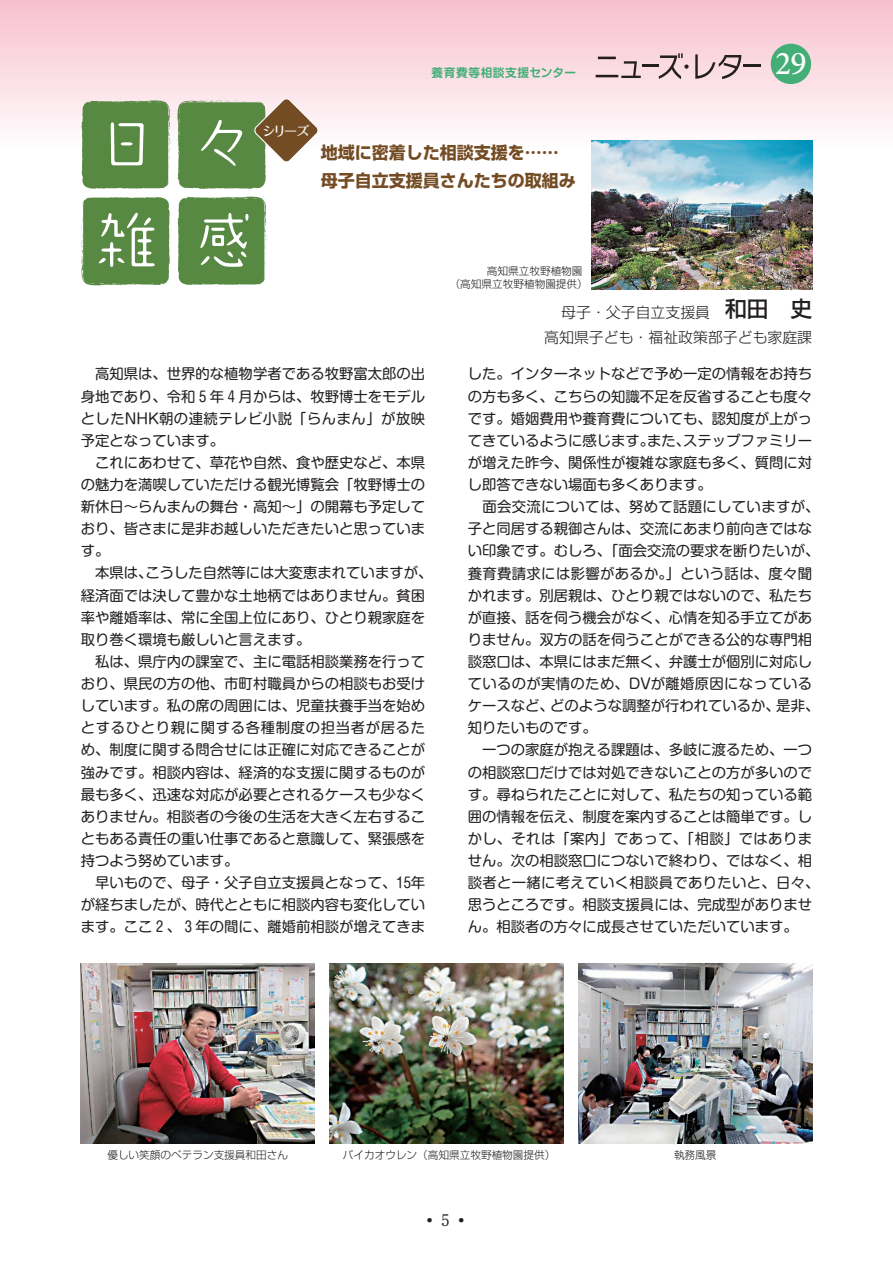
<style>
.page{position:relative;width:893px;height:1263px;background:#fff}
.page>*{position:absolute;margin:0;border:0;box-sizing:border-box;transform-origin:0 0}
.t1{font:300 60.15px "Haru Gaku Std";color:#fff}
.t2{font:500 33.3px "Minion Pro";color:#fff}
.t3{font:700 16.95px/27.6px "Shin Go Pro";color:#744c24}
.t4{font:700 15.9px "Futo Min A101 Pro";color:#231f20}
.t5{font:300 14.85px/25px "Shin Go Pro";color:#231f20;text-align:right}
.t6{font:14.4px/22px "Shin M Go Pro";color:#231f20}
.t7{font:500 12.9px "Folk Pro";color:#fff}
.t8{font:700 11.7px "Shin M Go Pro De";letter-spacing:.05em;color:#43ae75}
.t9{font:300 10.65px/12.8px "Shin Go Pro";color:#231f20}
.s1{font-weight:500;font-size:21.75px}
</style>
<div class="page">
<div style="left:0;top:0;width:893px;height:149px;background:linear-gradient(to bottom,#f8bfce,#fefdfd)"></div>
<div style="left:771px;top:44px;width:40px;height:40px;background:#43ae75;border-radius:50%"></div>
<hr style="left:596px;top:75px;width:22px;height:2px;background:#231f20">
<svg style="left:695px;top:54px;width:66px;height:25px;background:#cdb3b9"></svg>
<svg style="left:598px;top:53px;width:91px;height:26px;background:#d4b9bf"></svg>
<svg style="left:70px;top:94px;width:755px;height:196px"></svg>
<img style="left:81px;top:964px;width:234px;height:179px">
<img style="left:330px;top:964px;width:233px;height:179px">
<img style="left:578px;top:964px;width:234px;height:179px">
<img style="left:591px;top:140px;width:221px;height:149px">
<p class="t8" style="left:432px;top:63px;width:146px">養育費等相談支援センター</p>
<h2 class="t2" style="left:775px;top:41px;width:33px">29</h2>
<h1 class="t1" style="left:97px;top:111px;width:158px">日 々</h1>
<p class="t7" style="left:262px;top:120px;width:48px">シリーズ</p>
<h1 class="t1" style="left:97px;top:207px;width:158px">雑 感</h1>
<p class="t3" style="left:321px;top:137px;width:257px">地域に密着した相談支援を……母子自立支援員さんたちの取組み</p>
<p class="t9" style="left:450px;top:263px;width:140px;text-indent:37px">高知県立牧野植物園（高知県立牧野植物園提供）</p>
<p class="t5" style="left:544px;top:298px;width:269px">母子・父子自立支援員　<span class="s1">和田　史</span>高知県子ども・福祉政策部子ども家庭課</p>
<p class="t6" style="left:81px;top:361px;width:353px">　高知県は、世界的な植物学者である牧野富太郎の出身地であり、令和 5 年 4 月からは、牧野博士をモデルとしたNHK朝の連続テレビ小説「らんまん」が放映予定となっています。<br>　これにあわせて、草花や自然、食や歴史など、本県の魅力を満喫していただける観光博覧会「牧野博士の新休日～らんまんの舞台・高知～」の開幕も予定しており、皆さまに是非お越しいただきたいと思っています。<br>　本県は、こうした自然等には大変恵まれていますが、経済面では決して豊かな土地柄ではありません。貧困率や離婚率は、常に全国上位にあり、ひとり親家庭を取り巻く環境も厳しいと言えます。<br>　私は、県庁内の課室で、主に電話相談業務を行っており、県民の方の他、市町村職員からの相談もお受けしています。私の席の周囲には、児童扶養手当を始めとするひとり親に関する各種制度の担当者が居るため、制度に関する問合せには正確に対応できることが強みです。相談内容は、経済的な支援に関するものが最も多く、迅速な対応が必要とされるケースも少なくありません。相談者の今後の生活を大きく左右することもある責任の重い仕事であると意識して、緊張感を持つよう努めています。<br>　早いもので、母子・父子自立支援員となって、15年が経ちましたが、時代とともに相談内容も変化しています。ここ 2 、 3 年の間に、離婚前相談が増えてきま</p>
<p class="t6" style="left:468px;top:361px;width:353px">した。インターネットなどで予め一定の情報をお持ちの方も多く、こちらの知識不足を反省することも度々です。婚姻費用や養育費についても、認知度が上がってきているように感じます。また、ステップファミリーが増えた昨今、関係性が複雑な家庭も多く、質問に対し即答できない場面も多くあります。<br>　面会交流については、努めて話題にしていますが、子と同居する親御さんは、交流にあまり前向きではない印象です。むしろ、「面会交流の要求を断りたいが、養育費請求には影響があるか。」という話は、度々聞かれます。別居親は、ひとり親ではないので、私たちが直接、話を伺う機会がなく、心情を知る手立てがありません。双方の話を伺うことができる公的な専門相談窓口は、本県にはまだ無く、弁護士が個別に対応しているのが実情のため、DVが離婚原因になっているケースなど、どのような調整が行われているか、是非、知りたいものです。<br>　一つの家庭が抱える課題は、多岐に渡るため、一つの相談窓口だけでは対処できないことの方が多いのです。尋ねられたことに対して、私たちの知っている範囲の情報を伝え、制度を案内することは簡単です。しかし、それは「案内」であって、「相談」ではありません。次の相談窓口につないで終わり、ではなく、相談者と一緒に考えていく相談員でありたいと、日々、思うところです。相談支援員には、完成型がありません。相談者の方々に成長させていただいています。</p>
<p class="t9" style="left:107px;top:1147px;width:182px">優しい笑顔のベテラン支援員和田さん</p>
<p class="t9" style="left:343px;top:1147px;width:214px">バイカオウレン（高知県立牧野植物園提供）</p>
<p class="t9" style="left:674px;top:1147px;width:44px">執務風景</p>
<p class="t4" style="left:426px;top:1207px;width:40px">•5•</p>
</div>
